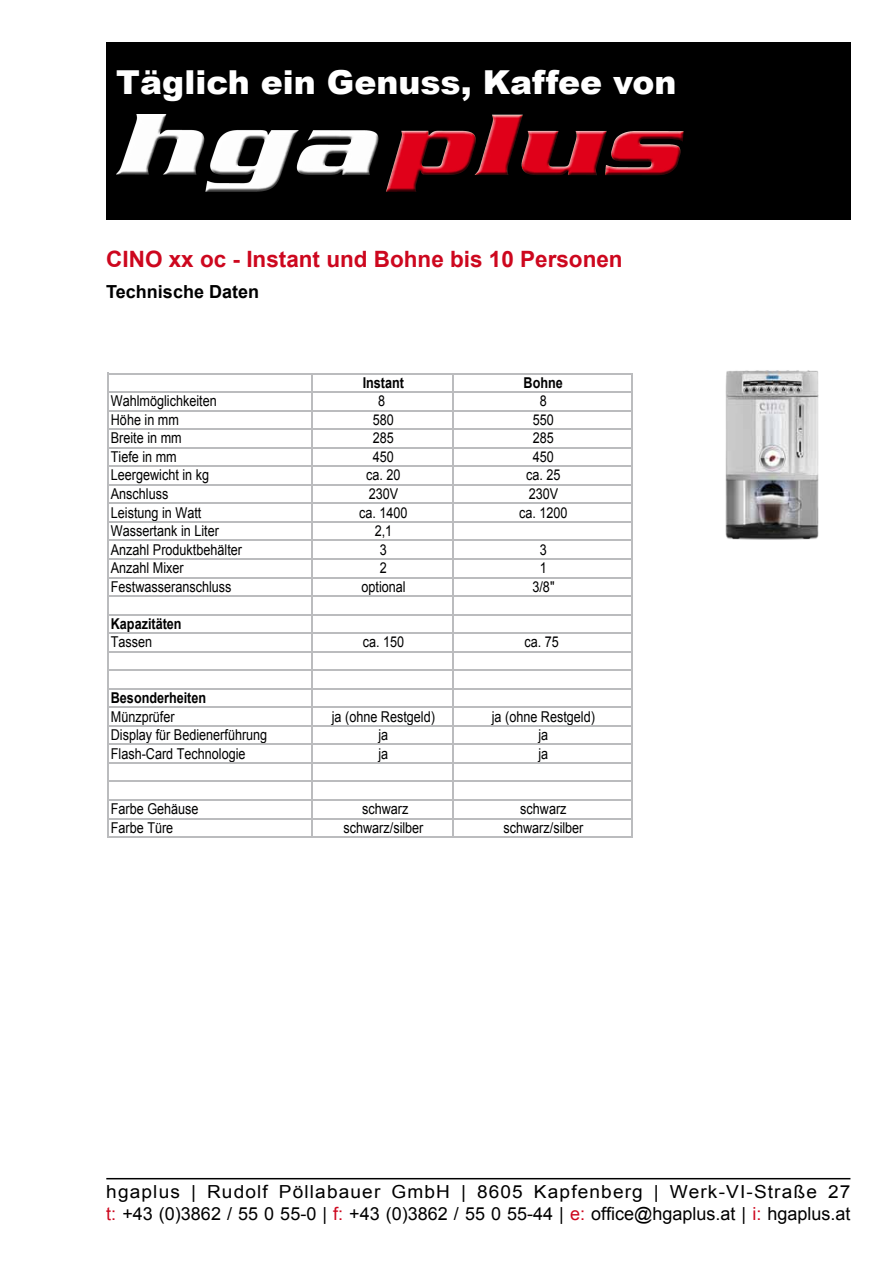
<style>
.page{position:relative;width:893px;height:1263px;background:#fff}
.page>*{position:absolute;margin:0;border:0;box-sizing:border-box;transform-origin:0 0}
.t1{font:900 33px "Arial";color:#fff}
.t2{font:700 22.5px "Arial";color:#cd071e}
.t3{font:18px/21.6px "Arial";letter-spacing:.06em;color:#000;scale:1.06 1}
.t4{font:700 18px "Arial";color:#000}
.t5{font:15px "Arial";color:#000;scale:.84 1}
.t6{font:700 15px "Arial";color:#000;scale:.84 1}
.s1{color:#cd071e}
</style>
<div class="page">
<div style="left:106px;top:43px;width:744px;height:177px;background:#000"></div>
<hr style="left:106px;top:1178px;width:744px;height:1px;background:#000">
<div style="left:116px;top:114px;width:569px;height:81px;background:#000;opacity:.75"></div>
<hr style="left:108px;top:373px;width:1px;height:465px;background:#bbbcbe">
<hr style="left:312px;top:374px;width:1px;height:464px;background:#bbbcbe">
<hr style="left:453px;top:374px;width:1px;height:464px;background:#bbbcbe">
<hr style="left:632px;top:374px;width:1px;height:464px;background:#bbbcbe">
<hr style="left:109px;top:373px;width:524px;height:1px;background:#bbbcbe">
<hr style="left:109px;top:391px;width:524px;height:2px;background:#bbbcbe">
<hr style="left:109px;top:410px;width:524px;height:1px;background:#bbbcbe">
<hr style="left:109px;top:428px;width:524px;height:2px;background:#bbbcbe">
<hr style="left:109px;top:447px;width:524px;height:1px;background:#bbbcbe">
<hr style="left:109px;top:465px;width:524px;height:2px;background:#bbbcbe">
<hr style="left:109px;top:484px;width:524px;height:1px;background:#bbbcbe">
<hr style="left:109px;top:503px;width:524px;height:1px;background:#bbbcbe">
<hr style="left:109px;top:521px;width:524px;height:2px;background:#bbbcbe">
<hr style="left:109px;top:540px;width:524px;height:1px;background:#bbbcbe">
<hr style="left:109px;top:558px;width:524px;height:2px;background:#bbbcbe">
<hr style="left:109px;top:577px;width:524px;height:1px;background:#bbbcbe">
<hr style="left:109px;top:595px;width:524px;height:2px;background:#bbbcbe">
<hr style="left:109px;top:614px;width:524px;height:1px;background:#bbbcbe">
<hr style="left:109px;top:632px;width:524px;height:2px;background:#bbbcbe">
<hr style="left:109px;top:651px;width:524px;height:1px;background:#bbbcbe">
<hr style="left:109px;top:669px;width:524px;height:2px;background:#bbbcbe">
<hr style="left:109px;top:688px;width:524px;height:1px;background:#bbbcbe">
<hr style="left:109px;top:707px;width:524px;height:1px;background:#bbbcbe">
<hr style="left:109px;top:725px;width:524px;height:1px;background:#bbbcbe">
<hr style="left:109px;top:744px;width:524px;height:1px;background:#bbbcbe">
<hr style="left:109px;top:762px;width:524px;height:2px;background:#bbbcbe">
<hr style="left:109px;top:781px;width:524px;height:1px;background:#bbbcbe">
<hr style="left:109px;top:799px;width:524px;height:2px;background:#bbbcbe">
<hr style="left:109px;top:818px;width:524px;height:1px;background:#bbbcbe">
<hr style="left:109px;top:836px;width:524px;height:2px;background:#bbbcbe">
<img style="left:725px;top:370px;width:94px;height:170px">
<h1 class="t1" style="left:116px;top:58px;width:562px">Täglich ein Genuss, Kaffee von</h1>
<h2 class="t2" style="left:106px;top:244px;width:518px">CINO xx oc - Instant und Bohne bis 10 Personen</h2>
<p class="t4" style="left:106px;top:280px;width:154px">Technische Daten</p>
<p class="t6" style="left:363px;top:372px;width:51px">Instant</p>
<p class="t6" style="left:524px;top:372px;width:48px">Bohne</p>
<p class="t5" style="left:111px;top:391px;width:128px">Wahlmöglichkeiten</p>
<p class="t5" style="left:378px;top:391px;width:10px">8</p>
<p class="t5" style="left:540px;top:391px;width:10px">8</p>
<p class="t5" style="left:111px;top:410px;width:82px">Höhe in mm</p>
<p class="t5" style="left:373px;top:410px;width:27px">580</p>
<p class="t5" style="left:533px;top:410px;width:27px">550</p>
<p class="t5" style="left:111px;top:428px;width:86px">Breite in mm</p>
<p class="t5" style="left:373px;top:428px;width:27px">285</p>
<p class="t5" style="left:533px;top:428px;width:27px">285</p>
<p class="t5" style="left:111px;top:447px;width:80px">Tiefe in mm</p>
<p class="t5" style="left:373px;top:447px;width:27px">450</p>
<p class="t5" style="left:533px;top:447px;width:27px">450</p>
<p class="t5" style="left:111px;top:465px;width:118px">Leergewicht in kg</p>
<p class="t5" style="left:366px;top:465px;width:42px">ca. 20</p>
<p class="t5" style="left:526px;top:465px;width:42px">ca. 25</p>
<p class="t5" style="left:111px;top:484px;width:70px">Anschluss</p>
<p class="t5" style="left:369px;top:484px;width:37px">230V</p>
<p class="t5" style="left:529px;top:484px;width:37px">230V</p>
<p class="t5" style="left:111px;top:502px;width:109px">Leistung in Watt</p>
<p class="t5" style="left:359px;top:502px;width:59px">ca. 1400</p>
<p class="t5" style="left:519px;top:502px;width:59px">ca. 1200</p>
<p class="t5" style="left:111px;top:521px;width:130px">Wassertank in Liter</p>
<p class="t5" style="left:375px;top:521px;width:22px">2,1</p>
<p class="t5" style="left:111px;top:540px;width:158px">Anzahl Produktbehälter</p>
<p class="t5" style="left:380px;top:540px;width:10px">3</p>
<p class="t5" style="left:540px;top:540px;width:10px">3</p>
<p class="t5" style="left:111px;top:558px;width:88px">Anzahl Mixer</p>
<p class="t5" style="left:380px;top:558px;width:10px">2</p>
<p class="t5" style="left:540px;top:558px;width:10px">1</p>
<p class="t5" style="left:111px;top:577px;width:145px">Festwasseranschluss</p>
<p class="t5" style="left:361px;top:577px;width:54px">optional</p>
<p class="t5" style="left:532px;top:577px;width:28px">3/8"</p>
<p class="t6" style="left:111px;top:613px;width:86px">Kapazitäten</p>
<p class="t5" style="left:111px;top:632px;width:51px">Tassen</p>
<p class="t5" style="left:363px;top:632px;width:51px">ca. 150</p>
<p class="t5" style="left:524px;top:632px;width:42px">ca. 75</p>
<p class="t6" style="left:111px;top:688px;width:115px">Besonderheiten</p>
<p class="t5" style="left:111px;top:706px;width:77px">Münzprüfer</p>
<p class="t5" style="left:332px;top:706px;width:124px">ja (ohne Restgeld)</p>
<p class="t5" style="left:492px;top:706px;width:124px">ja (ohne Restgeld)</p>
<p class="t5" style="left:111px;top:725px;width:188px">Display für Bedienerführung</p>
<p class="t5" style="left:378px;top:725px;width:13px">ja</p>
<p class="t5" style="left:538px;top:725px;width:13px">ja</p>
<p class="t5" style="left:111px;top:743px;width:162px">Flash-Card Technologie</p>
<p class="t5" style="left:378px;top:743px;width:13px">ja</p>
<p class="t5" style="left:538px;top:743px;width:13px">ja</p>
<p class="t5" style="left:111px;top:799px;width:106px">Farbe Gehäuse</p>
<p class="t5" style="left:362px;top:799px;width:57px">schwarz</p>
<p class="t5" style="left:520px;top:799px;width:57px">schwarz</p>
<p class="t5" style="left:111px;top:818px;width:76px">Farbe Türe</p>
<p class="t5" style="left:344px;top:818px;width:97px">schwarz/silber</p>
<p class="t5" style="left:504px;top:818px;width:97px">schwarz/silber</p>
<p class="t3" style="left:106px;top:1181px;width:703px">hgaplus | Rudolf Pöllabauer GmbH | 8605 Kapfenberg | Werk-VI-Straße 27 <span class="s1">t:</span> +43 (0)3862 / 55 0 55-0 | <span class="s1">f:</span> +43 (0)3862 / 55 0 55-44 | <span class="s1">e:</span> office@hgaplus.at | <span class="s1">i:</span> hgaplus.at</p>
</div>
